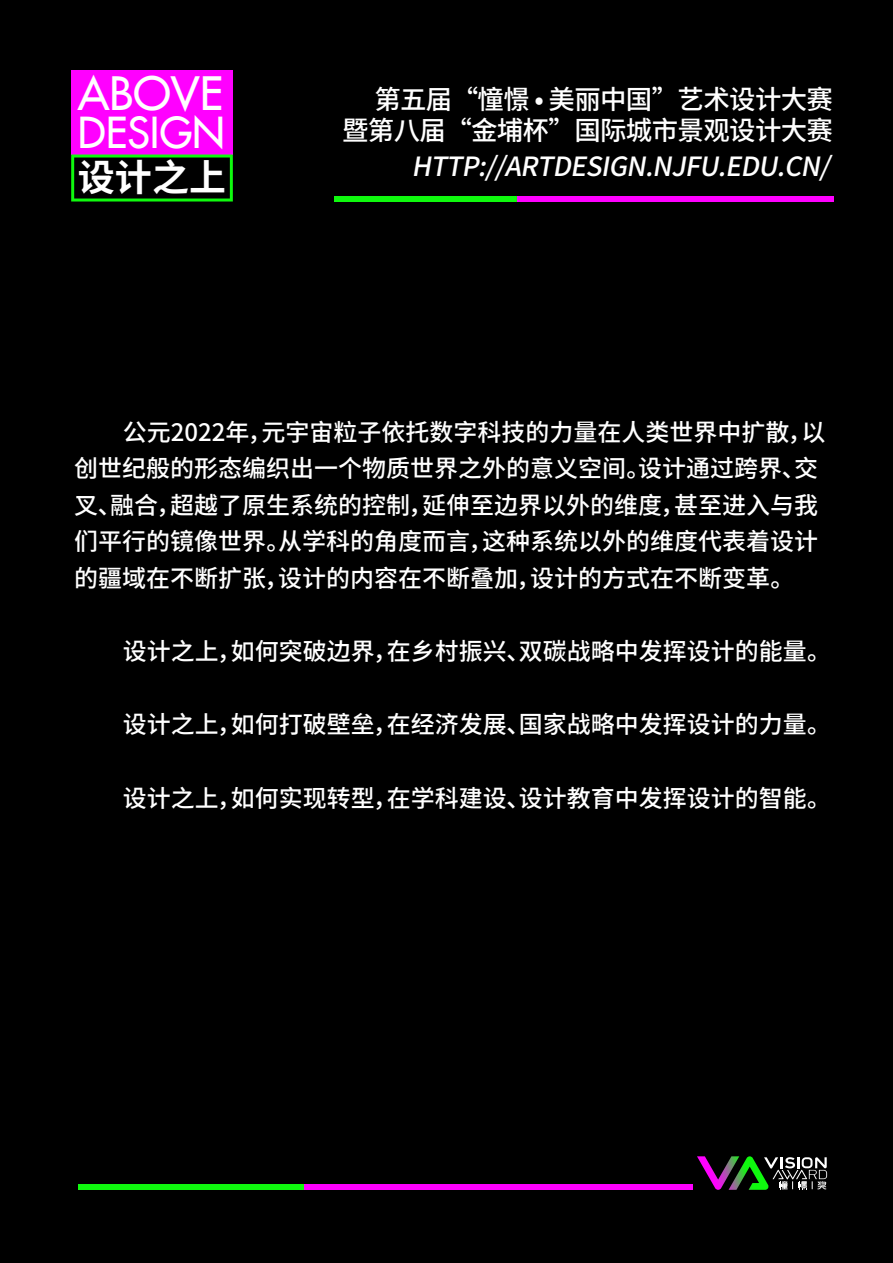
<style>
.page{position:relative;width:893px;height:1263px;background:#000}
.page>*{position:absolute;margin:0;border:0;box-sizing:border-box;transform-origin:0 0}
.t1{font:45px "Futura LT";color:#fff}
.t2{font:41.85px "Futura LT";color:#fff}
.t3{font:700 37.05px "Source Han Sans CN";color:#fff}
.t4{font:500 26.4px/31.3px "Source Han Sans CN";letter-spacing:-.025em;color:#fff;text-align:right}
.t5{font:italic 500 26.4px "Source Han Sans CN";color:#fff}
.t6{font:500 24px/36.6px "Source Han Sans CN";color:#fff}
</style>
<div class="page">
<div style="left:71px;top:70px;width:162px;height:84px;background:#f0f"></div>
<svg style="left:71px;top:154px;width:162px;height:47px"></svg>
<div style="left:517px;top:196px;width:316px;height:6px;background:#f0f"></div>
<div style="left:334px;top:196px;width:183px;height:6px;background:#0ff90e"></div>
<div style="left:303px;top:1184px;width:390px;height:5px;background:#f0f"></div>
<div style="left:78px;top:1184px;width:225px;height:5px;background:#0ff90e"></div>
<svg style="left:697px;top:1156px;width:130px;height:34px"></svg>
<h1 class="t1" style="left:78px;top:64px;width:147px">ABOVE</h1>
<h2 class="t2" style="left:78px;top:105px;width:149px">DESIGN</h2>
<h3 class="t3" style="left:78px;top:156px;width:150px">设计之上</h3>
<p class="t4" style="left:342px;top:84px;width:492px">第五届“憧憬 • 美丽中国”艺术设计大赛暨第八届“金埔杯”国际城市景观设计大赛</p>
<p class="t5" style="left:411px;top:152px;width:432px">HTTP://ARTDESIGN.NJFU.EDU.CN/</p>
<p class="t6" style="left:74px;top:414px;width:753px;text-indent:49px">公元2022年，元宇宙粒子依托数字科技的力量在人类世界中扩散，以创世纪般的形态编织出一个物质世界之外的意义空间。设计通过跨界、交叉、融合，超越了原生系统的控制，延伸至边界以外的维度，甚至进入与我们平行的镜像世界。从学科的角度而言，这种系统以外的维度代表着设计的疆域在不断扩张，设计的内容在不断叠加，设计的方式在不断变革。</p>
<p class="t6" style="left:123px;top:634px;width:710px">设计之上，如何突破边界，在乡村振兴、双碳战略中发挥设计的能量。</p>
<p class="t6" style="left:123px;top:707px;width:710px">设计之上，如何打破壁垒，在经济发展、国家战略中发挥设计的力量。</p>
<p class="t6" style="left:123px;top:780px;width:710px">设计之上，如何实现转型，在学科建设、设计教育中发挥设计的智能。</p>
</div>
